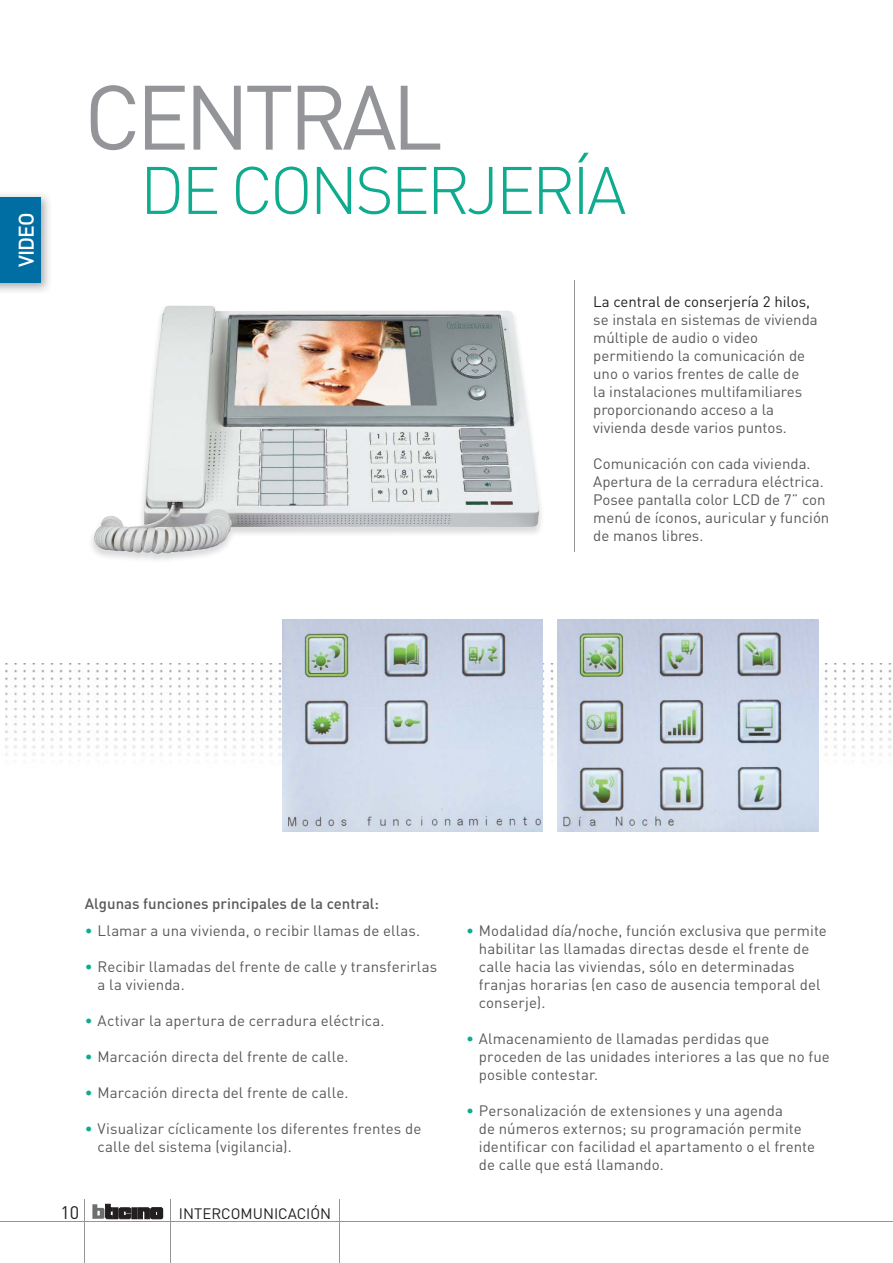
<style>
.page{position:relative;width:893px;height:1263px;background:#fff}
.page>*{position:absolute;margin:0;border:0;box-sizing:border-box;transform-origin:0 0}
.t1{font:89.85px "DIN";letter-spacing:-.06em;color:#939598}
.t2{font:300 66px "DIN Pro";letter-spacing:-.05em;color:#0fab8f}
.t3{font:500 21px "DIN Pro";letter-spacing:-.04em;color:#fff}
.t4{font:18px "DIN Pro";color:#231f20}
.t5{font:15px/18px "DIN Pro";letter-spacing:.005em;color:#58595b}
.t6{font:15px/18px "DIN";color:#58595b}
.t7{font:15px "DIN";color:#231f20}
.t8{font:500 15px "DIN";color:#58595b}
.s1{color:#0fab8f}
</style>
<div class="page">
<hr style="left:574px;top:281px;width:1px;height:271px;background:#939598">
<img style="left:5px;top:663px;width:887px;height:162px">
<img style="left:0;top:194px;width:49px;height:98px">
<div style="left:0;top:197px;width:40px;height:85px;background:#006da3"></div>
<img style="left:282px;top:619px;width:261px;height:213px">
<img style="left:557px;top:619px;width:261px;height:213px">
<hr style="left:0;top:1222px;width:892px;height:1px;background:#939598">
<hr style="left:84px;top:1199px;width:1px;height:64px;background:#939598">
<hr style="left:170px;top:1199px;width:1px;height:64px;background:#939598">
<div style="left:113px;top:1208px;width:5px;height:11px;background:#231f20"></div>
<div style="left:132px;top:1208px;width:5px;height:11px;background:#231f20"></div>
<svg style="left:138px;top:1208px;width:25px;height:11px"></svg>
<svg style="left:92px;top:1204px;width:20px;height:15px"></svg>
<svg style="left:119px;top:1208px;width:12px;height:11px"></svg>
<hr style="left:338px;top:1199px;width:1px;height:64px;background:#939598">
<img style="left:94px;top:306px;width:445px;height:248px">
<h3 class="t3" style="left:19px;top:267px;width:56px;rotate:-90deg">VIDEO</h3>
<h1 class="t1" style="left:84px;top:86px;width:360px">CENTRAL</h1>
<h2 class="t2" style="left:140px;top:167px;width:488px">DE CONSERJERÍA</h2>
<p class="t7" style="left:593px;top:296px;width:218px">La central de conserjería 2 hilos,</p>
<p class="t6" style="left:593px;top:312px;width:226px">se instala en sistemas de vivienda múltiple de audio o video permitiendo la comunicación de uno o varios frentes de calle de<br>la instalaciones multifamiliares proporcionando acceso a la vivienda desde varios puntos.</p>
<p class="t6" style="left:593px;top:456px;width:238px">Comunicación con cada vivienda.<br>Apertura de la cerradura eléctrica.<br>Posee pantalla color LCD de 7” con menú de íconos, auricular y función de manos libres.</p>
<p class="t8" style="left:85px;top:898px;width:296px">Algunas funciones principales de la central:</p>
<p class="t5" style="left:85px;top:924px;width:337px"><span class="s1">•</span> Llamar a una vivienda, o recibir llamas de ellas.</p>
<p class="t5" style="left:98px;top:960px;width:341px;text-indent:-13px"><span class="s1">•</span> Recibir llamadas del frente de calle y transferirlas a la vivienda.</p>
<p class="t5" style="left:85px;top:1014px;width:301px"><span class="s1">•</span> Activar la apertura de cerradura eléctrica.</p>
<p class="t5" style="left:85px;top:1050px;width:265px"><span class="s1">•</span> Marcación directa del frente de calle.</p>
<p class="t5" style="left:85px;top:1086px;width:265px"><span class="s1">•</span> Marcación directa del frente de calle.</p>
<p class="t5" style="left:98px;top:1122px;width:325px;text-indent:-13px"><span class="s1">•</span> Visualizar cíclicamente los diferentes frentes de calle del sistema (vigilancia).</p>
<p class="t4" style="left:61px;top:1206px;width:20px">10</p>
<p class="t7" style="left:179px;top:1208px;width:154px">INTERCOMUNICACIÓN</p>
<p class="t5" style="left:479px;top:924px;width:349px;text-indent:-13px"><span class="s1">•</span> Modalidad día/noche, función exclusiva que permite habilitar las llamadas directas desde el frente de calle hacia las viviendas, sólo en determinadas franjas horarias (en caso de ausencia temporal del conserje).</p>
<p class="t5" style="left:479px;top:1032px;width:352px;text-indent:-13px"><span class="s1">•</span> Almacenamiento de llamadas perdidas que proceden de las unidades interiores a las que no fue posible contestar.</p>
<p class="t5" style="left:479px;top:1104px;width:338px;text-indent:-13px"><span class="s1">•</span> Personalización de extensiones y una agenda<br>de números externos; su programación permite identificar con facilidad el apartamento o el frente de calle que está llamando.</p>
</div>
